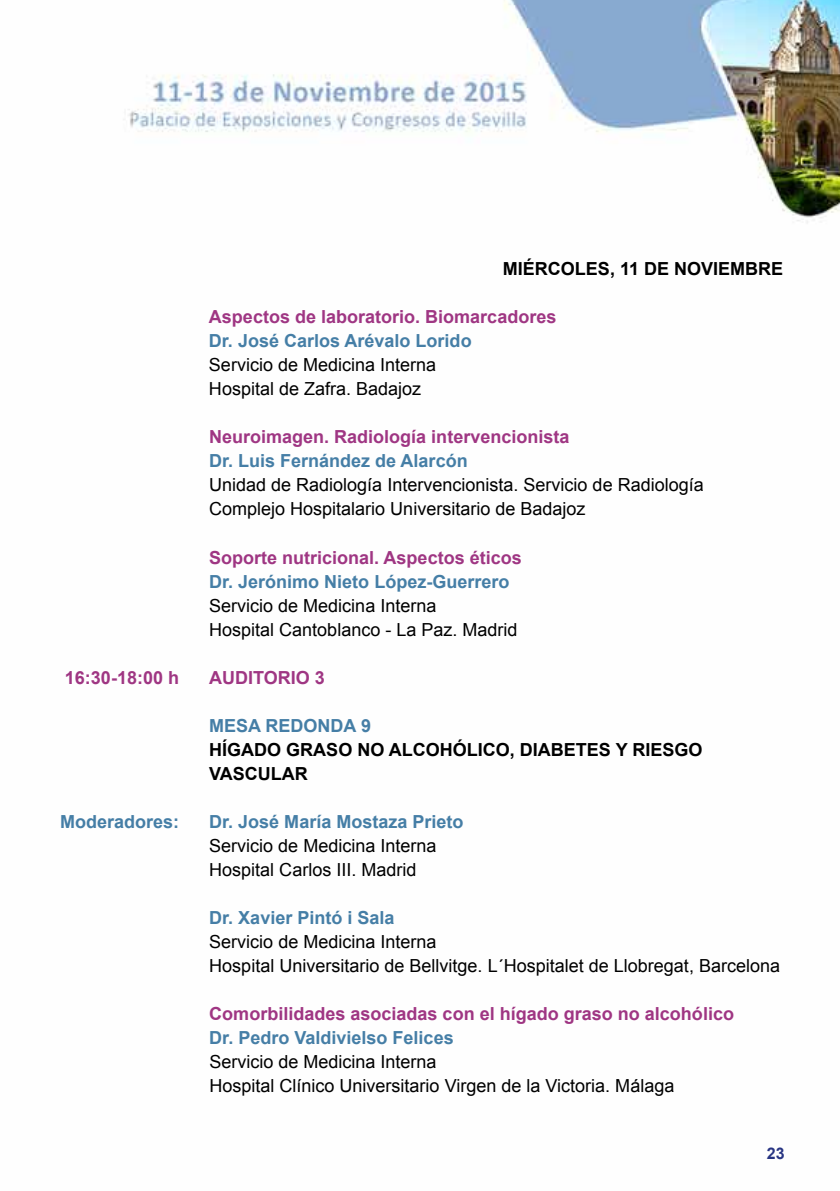
<style>
.page{position:relative;width:840px;height:1191px;background:#fff}
.page>*{position:absolute;margin:0;border:0;box-sizing:border-box;transform-origin:0 0}
.t1{font:18px/24px "Arial";color:#000}
.t2{font:700 18px "Arial";color:#9f3683}
.t3{font:700 18px "Arial";color:#457ea6}
.t4{font:700 18px/24px "Arial";color:#000}
.t5{font:700 16px "Arial";color:#283583}
</style>
<div class="page">
<img style="left:128px;top:0;width:711px;height:223px">
<p class="t4" style="left:502px;top:258px;width:282px">MIÉRCOLES, 11 DE NOVIEMBRE</p>
<p class="t2" style="left:209px;top:305px;width:349px">Aspectos de laboratorio. Biomarcadores</p>
<p class="t3" style="left:209px;top:329px;width:264px">Dr. José Carlos Arévalo Lorido</p>
<p class="t1" style="left:209px;top:353px;width:229px">Servicio de Medicina Interna<br>Hospital de Zafra. Badajoz</p>
<p class="t2" style="left:209px;top:425px;width:362px">Neuroimagen. Radiología intervencionista</p>
<p class="t3" style="left:209px;top:449px;width:260px">Dr. Luis Fernández de Alarcón</p>
<p class="t1" style="left:209px;top:473px;width:496px">Unidad de Radiología Intervencionista. Servicio de Radiología<br>Complejo Hospitalario Universitario de Badajoz</p>
<p class="t2" style="left:209px;top:545px;width:314px">Soporte nutricional. Aspectos éticos</p>
<p class="t3" style="left:209px;top:569px;width:302px">Dr. Jerónimo Nieto López-Guerrero</p>
<p class="t1" style="left:209px;top:593px;width:310px">Servicio de Medicina Interna<br>Hospital Cantoblanco - La Paz. Madrid</p>
<p class="t2" style="left:65px;top:665px;width:116px">16:30-18:00 h</p>
<p class="t2" style="left:209px;top:665px;width:117px">AUDITORIO 3</p>
<p class="t3" style="left:209px;top:713px;width:163px">MESA REDONDA 9</p>
<p class="t4" style="left:209px;top:738px;width:494px">HÍGADO GRASO NO ALCOHÓLICO, DIABETES Y RIESGO<br>VASCULAR</p>
<p class="t3" style="left:60px;top:809px;width:121px">Moderadores:</p>
<p class="t3" style="left:209px;top:809px;width:256px">Dr. José María Mostaza Prieto</p>
<p class="t1" style="left:209px;top:833px;width:229px">Servicio de Medicina Interna<br>Hospital Carlos III. Madrid</p>
<p class="t3" style="left:209px;top:905px;width:187px">Dr. Xavier Pintó i Sala</p>
<p class="t1" style="left:209px;top:929px;width:572px">Servicio de Medicina Interna<br>Hospital Universitario de Bellvitge. L´Hospitalet de Llobregat, Barcelona</p>
<p class="t2" style="left:209px;top:1001px;width:526px">Comorbilidades asociadas con el hígado graso no alcohólico</p>
<p class="t3" style="left:209px;top:1025px;width:246px">Dr. Pedro Valdivielso Felices</p>
<p class="t1" style="left:209px;top:1049px;width:466px">Servicio de Medicina Interna<br>Hospital Clínico Universitario Virgen de la Victoria. Málaga</p>
<p class="t5" style="left:766px;top:1143px;width:19px">23</p>
</div>
